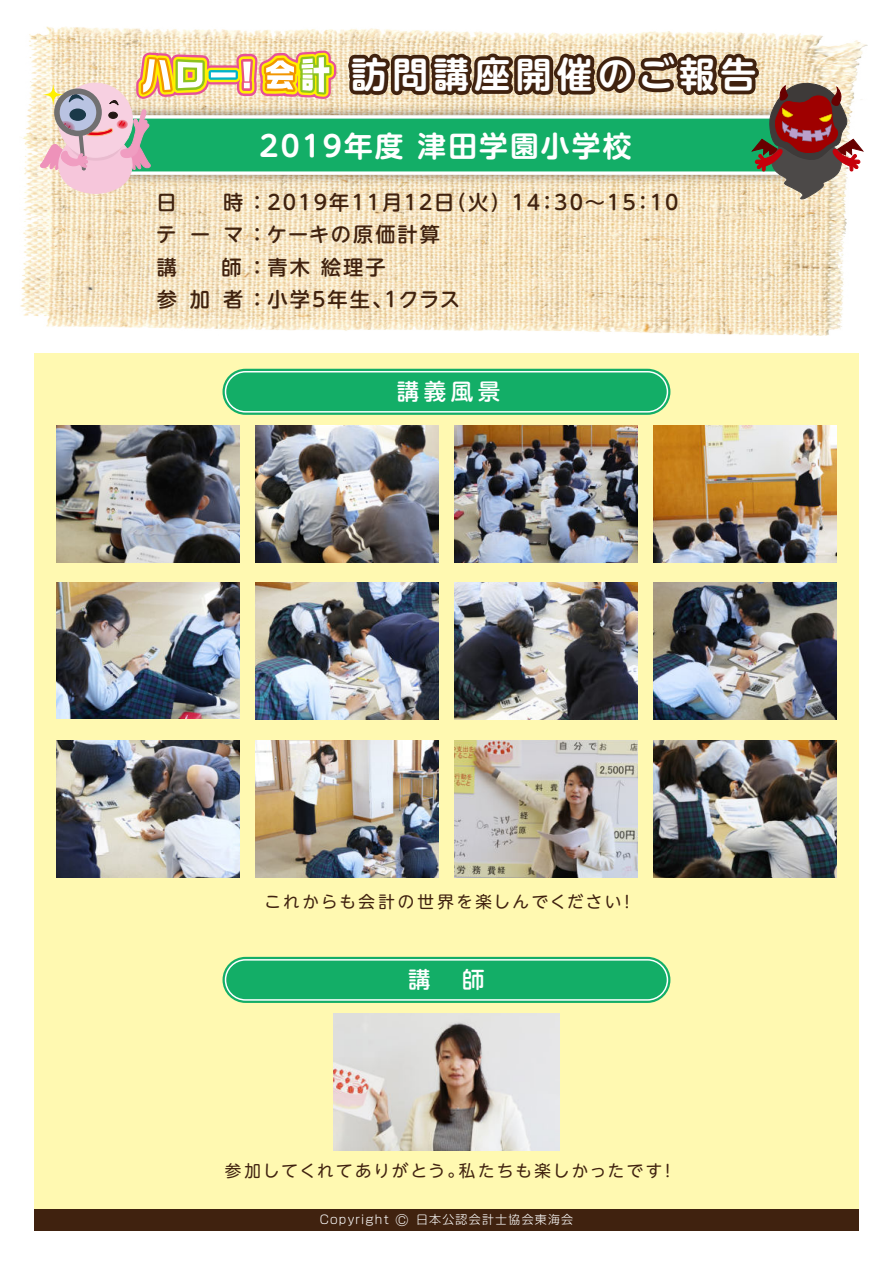
<style>
.page{position:relative;width:893px;height:1263px;background:#fff}
.page>*{position:absolute;margin:0;border:0;box-sizing:border-box;transform-origin:0 0}
.t1{font:700 35.85px "UD Shin M Go Pro De";letter-spacing:.15em;color:#fff}
.t2{font:700 28.65px "UD Shin M Go Pro De";letter-spacing:.075em;color:#fff}
.t3{font:500 22.5px "UD Shin M Go Pro";color:#fff}
.t4{font:500 20.25px/32.4px "UD Shin M Go Pro";letter-spacing:.1em;color:#40220f}
.t5{font:16.5px "UD Shin M Go Pro";letter-spacing:.135em;color:#40220f}
.t6{font:300 12px "Soft Go Std";letter-spacing:.1em;color:#fff}
.s1{color:#40220f}
.s2{font-size:15px}
</style>
<div class="page">
<div style="left:34px;top:353px;width:825px;height:878px;background:#fff9b1"></div>
<div style="left:34px;top:1209px;width:825px;height:22px;background:#40220f"></div>
<img style="left:20px;top:26px;width:847px;height:310px">
<svg style="left:38px;top:31px;width:826px;height:169px;background:#a1b490"></svg>
<img style="left:654px;top:741px;width:182px;height:136px">
<img style="left:455px;top:425px;width:182px;height:137px">
<img style="left:256px;top:425px;width:182px;height:137px">
<img style="left:334px;top:1013px;width:225px;height:137px">
<img style="left:57px;top:583px;width:182px;height:135px">
<img style="left:256px;top:583px;width:182px;height:137px">
<img style="left:455px;top:583px;width:182px;height:137px">
<img style="left:654px;top:425px;width:182px;height:137px">
<img style="left:654px;top:583px;width:182px;height:137px">
<img style="left:57px;top:741px;width:182px;height:136px">
<img style="left:256px;top:741px;width:182px;height:136px">
<img style="left:455px;top:741px;width:182px;height:136px">
<img style="left:57px;top:425px;width:182px;height:137px">
<div style="left:223px;top:369px;width:447px;height:46px;border:8px solid #13ae67;border-radius:19px"></div>
<div style="left:225px;top:371px;width:443px;height:42px;border:3px solid #fff;border-radius:19px"></div>
<div style="left:226px;top:372px;width:441px;height:39px;background:#13ae67;border-radius:19px"></div>
<div style="left:223px;top:957px;width:447px;height:46px;border:8px solid #13ae67;border-radius:19px"></div>
<div style="left:225px;top:959px;width:443px;height:42px;border:3px solid #fff;border-radius:19px"></div>
<div style="left:226px;top:960px;width:441px;height:39px;background:#13ae67;border-radius:19px"></div>
<h1 class="t1" style="left:351px;top:45px;width:407px"><span class="s1">訪問講座</span>開催のご報告</h1>
<h2 class="t2" style="left:260px;top:123px;width:373px">2019年度 津田学園小学校</h2>
<p class="t4" style="left:156px;top:185px;width:524px;text-indent:67px">時：2019年11月12日（火）14：30～15：10テ ー マ：ケーキの原価計算<br>講</p>
<p class="t4" style="left:156px;top:185px;width:22px">日</p>
<p class="t4" style="left:157px;top:250px;width:305px;text-align:center">師：青木 絵理子<br>参 加 者：小学5年生、1クラス</p>
<p class="t3" style="left:397px;top:373px;width:105px">講義風景</p>
<p class="t5" style="left:265px;top:888px;width:372px">これからも会計の世界を楽しんでください！</p>
<p class="t3" style="left:408px;top:961px;width:78px">講　師</p>
<p class="t5" style="left:225px;top:1157px;width:452px">参加してくれてありがとう。私たちも楽しかったです！</p>
<p class="t6" style="left:320px;top:1211px;width:255px">Copyright <span class="s2">©</span> 日本公認会計士協会東海会</p>
</div>
